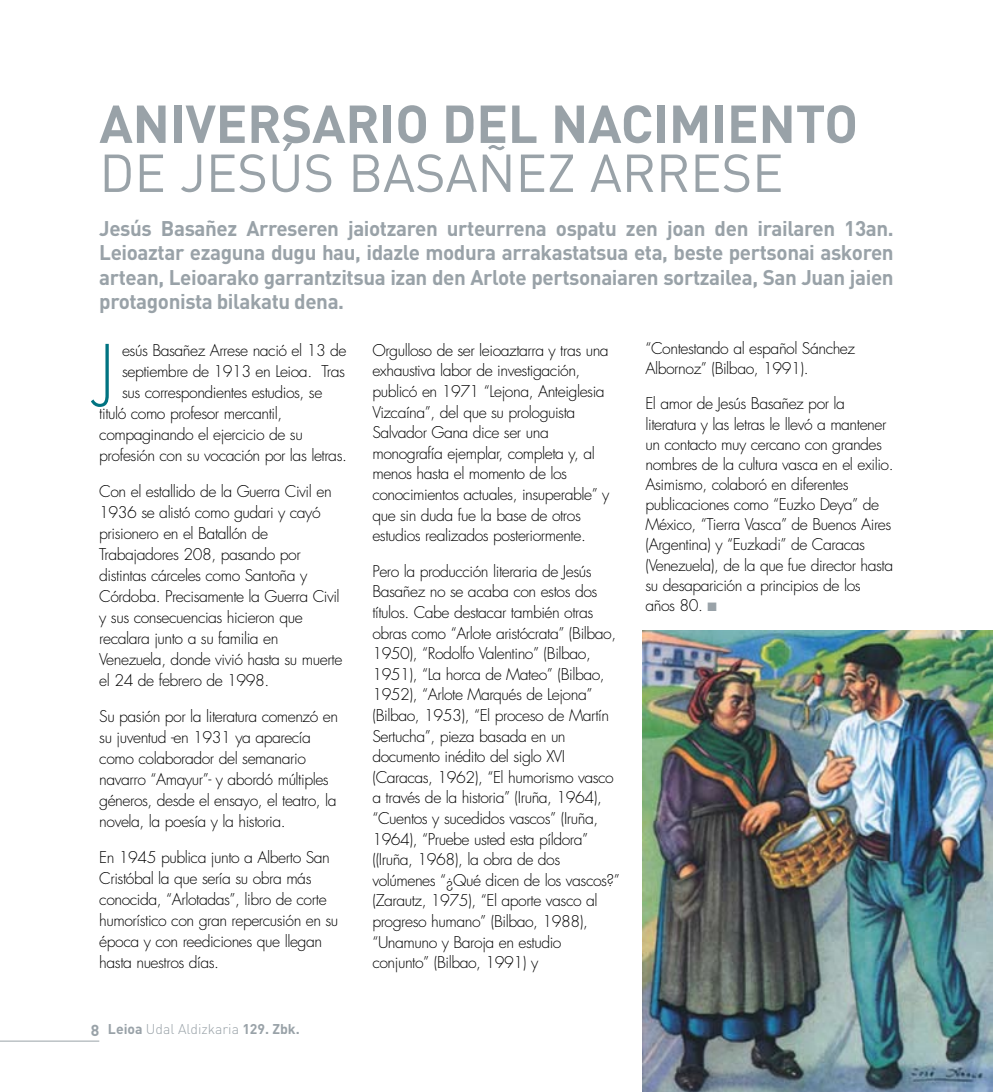
<style>
.page{position:relative;width:993px;height:1092px;background:#fff}
.page>*{position:absolute;margin:0;border:0;box-sizing:border-box;transform-origin:0 0}
.t1{font:300 69.12px "Futura";color:#007381}
.t2{font:700 52.5px "DIN";letter-spacing:-.005em;color:#99a2a8}
.t3{font:52.5px "DIN";letter-spacing:-.005em;color:#99a2a8}
.t4{font:700 21px/24.5px "DIN";letter-spacing:-.02em;color:#99a2a8;text-align:justify}
.t5{font:300 15.75px/20.7px "Futura";letter-spacing:-.03em;color:#000}
.t6{font:300 14px "DIN";color:#99a2a8}
.s1{color:#99a2a8}
.s2{font-weight:700;font-size:15.75px}
.s3{font-weight:700}
</style>
<div class="page">
<hr style="left:0;top:1040px;width:99px;height:1px;background:#99a2a8">
<img style="left:642px;top:630px;width:350px;height:461px">
<h2 class="t2" style="left:99px;top:90px;width:760px">Aniversario Del naciMiento</h2>
<h2 class="t3" style="left:99px;top:140px;width:620px">DE JESÚS BASAÑEZ ARRESE</h2>
<p class="t4" style="left:99px;top:215px;width:795px">Jesús Basañez Arreseren jaiotzaren urteurrena ospatu zen joan den irailaren 13an.<br>Leioaztar ezaguna dugu hau, idazle modura arrakastatsua eta, beste pertsonai askoren artean, Leioarako garrantzitsua izan den Arlote pertsonaiaren sortzailea, San Juan jaien protagonista bilakatu dena.</p>
<h1 class="t1" style="left:99px;top:329px;width:17px">J</h1>
<p class="t5" style="left:122px;top:340px;width:226px">esús Basañez Arrese nació el 13 de</p>
<p class="t5" style="left:645px;top:339px;width:211px;line-height:20.1px">“Contestando al español Sánchez<br>Albornoz” (Bilbao, 1991).</p>
<p class="t5" style="left:645px;top:394px;width:249px;line-height:20.1px">El amor de Jesús Basañez por la literatura y las letras le llevó a mantener un contacto muy cercano con grandes nombres de la cultura vasca en el exilio.<br>Asimismo, colaboró en diferentes publicaciones como “Euzko Deya” de México, “Tierra Vasca” de Buenos Aires (Argentina) y “Euzkadi” de Caracas (Venezuela), de la que fue director hasta su desaparición a principios de los años 80. <span class="s1">■</span></p>
<p class="t5" style="left:372px;top:340px;width:238px">Orgulloso de ser leioaztarra y tras una exhaustiva labor de investigación, publicó en 1971 “Lejona, Anteiglesia Vizcaína”, del que su prologuista Salvador Gana dice ser una monografía ejemplar, completa y, al menos hasta el momento de los conocimientos actuales, insuperable” y que sin duda fue la base de otros estudios realizados posteriormente.</p>
<p class="t5" style="left:372px;top:561px;width:249px">Pero la producción literaria de Jesús Basañez no se acaba con estos dos títulos. Cabe destacar también otras obras como “Arlote aristócrata” (Bilbao, 1950), “Rodolfo Valentino” (Bilbao, 1951), “La horca de Mateo” (Bilbao, 1952), “Arlote Marqués de Lejona” (Bilbao, 1953), “El proceso de Martín Sertucha”, pieza basada en un documento inédito del siglo XVI (Caracas, 1962), “El humorismo vasco a través de la historia” (Iruña, 1964), “Cuentos y sucedidos vascos” (Iruña, 1964), “Pruebe usted esta píldora” ((Iruña, 1968), la obra de dos volúmenes “¿Qué dicen de los vascos?” (Zarautz, 1975), “El aporte vasco al progreso humano” (Bilbao, 1988), “Unamuno y Baroja en estudio conjunto” (Bilbao, 1991) y</p>
<p class="t5" style="left:122px;top:361px;width:224px">septiembre de 1913 en Leioa. Tras</p>
<p class="t5" style="left:122px;top:382px;width:202px">sus correspondientes estudios, se</p>
<p class="t5" style="left:99px;top:403px;width:184px">tituló como profesor mercantil,</p>
<p class="t5" style="left:99px;top:424px;width:205px">compaginando el ejercicio de su</p>
<p class="t5" style="left:99px;top:445px;width:249px">profesión con su vocación por las letras.</p>
<p class="t5" style="left:99px;top:481px;width:244px">Con el estallido de la Guerra Civil en<br>1936 se alistó como gudari y cayó prisionero en el Batallón de<br>Trabajadores 208, pasando por distintas cárceles como Santoña y<br>Córdoba. Precisamente la Guerra Civil y sus consecuencias hicieron que recalara junto a su familia en<br>Venezuela, donde vivió hasta su muerte el 24 de febrero de 1998.</p>
<p class="t5" style="left:99px;top:706px;width:240px">Su pasión por la literatura comenzó en su juventud -en 1931 ya aparecía como colaborador del semanario navarro “Amayur”- y abordó múltiples géneros, desde el ensayo, el teatro, la novela, la poesía y la historia.</p>
<p class="t5" style="left:99px;top:847px;width:240px">En 1945 publica junto a Alberto San Cristóbal la que sería su obra más conocida, “Arlotadas”, libro de corte humorístico con gran repercusión en su época y con reediciones que llegan hasta nuestros días.</p>
<p class="t6" style="left:91px;top:1020px;width:210px"><span class="s2">8</span> <span class="s3">Leioa</span> Udal Aldizkaria <span class="s3">129. Zbk.</span></p>
</div>
